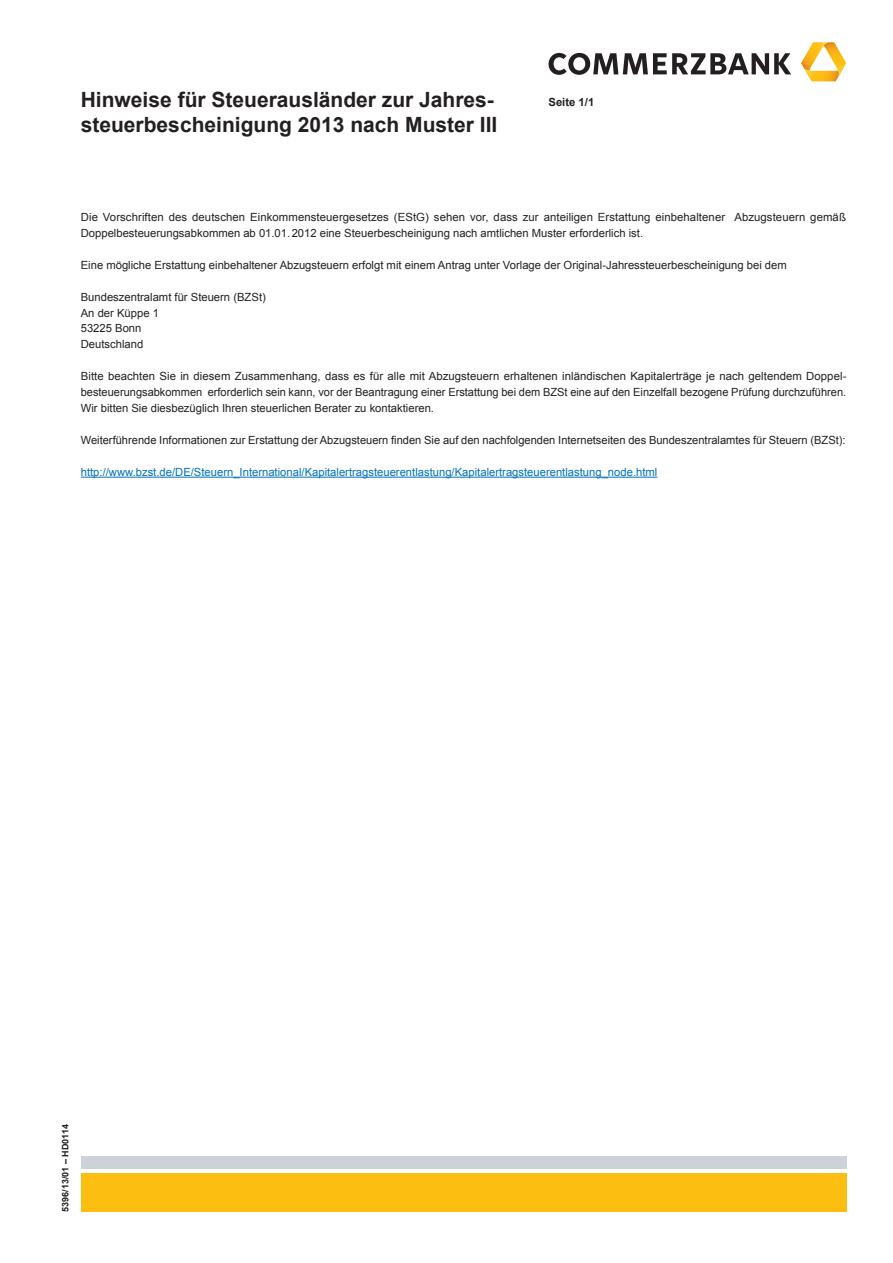
<style>
.page{position:relative;width:893px;height:1263px;background:#fff}
.page>*{position:absolute;margin:0;border:0;box-sizing:border-box;transform-origin:0 0}
.t1{font:700 21px/25.2px "Arial";color:#231f20}
.t2{font:11.25px/15.9px "Arial";color:#231f20}
.t3{font:11.25px "Arial";color:#0072bc}
.t4{font:700 11.25px "Arial";color:#231f20}
.t5{font:700 9px "Arial";color:#231f20}
</style>
<div class="page">
<div style="left:81px;top:1156px;width:765px;height:12px;background:#ccd2d7"></div>
<div style="left:81px;top:1174px;width:765px;height:38px;background:#fdbe12"></div>
<svg style="left:549px;top:53px;width:242px;height:22px"></svg>
<svg style="left:801px;top:42px;width:45px;height:39px"></svg>
<hr style="left:81px;top:477px;width:576px;height:1px;background:#0072bc">
<h1 class="t1" style="left:81px;top:87px;width:418px">Hinweise für Steuerausländer zur Jahres&shy;steuerbescheinigung 2013 nach Muster III</h1>
<p class="t4" style="left:549px;top:95px;width:47px">Seite 1/1</p>
<p class="t2" style="left:81px;top:209px;width:767px">Die Vorschriften des deutschen Einkommensteuergesetzes (EStG) sehen vor, dass zur anteiligen Erstattung einbehaltener Abzugsteuern gemäß<br>Doppelbesteuerungsabkommen ab 01.01.2012 eine Steuerbescheinigung nach amtlichen Muster erforderlich ist.</p>
<p class="t2" style="left:81px;top:257px;width:707px">Eine mögliche Erstattung einbehaltener Abzugsteuern erfolgt mit einem Antrag unter Vorlage der Original-Jahressteuerbescheinigung bei dem</p>
<p class="t2" style="left:81px;top:289px;width:187px">Bundeszentralamt für Steuern (BZSt)<br>An der Küppe 1<br>53225 Bonn<br>Deutschland</p>
<p class="t2" style="left:81px;top:368px;width:767px;text-align:justify">Bitte beachten Sie in diesem Zusammenhang, dass es für alle mit Abzugsteuern erhaltenen inländischen Kapitalerträge je nach geltendem Doppel&shy;besteuerungsabkommen erforderlich sein kann, vor der Beantragung einer Erstattung bei dem BZSt eine auf den Einzelfall bezogene Prüfung durchzuführen.<br>Wir bitten Sie diesbezüglich Ihren steuerlichen Berater zu kontaktieren.</p>
<p class="t2" style="left:81px;top:432px;width:766px">Weiterführende Informationen zur Erstattung der Abzugsteuern finden Sie auf den nachfolgenden Internetseiten des Bundeszentralamtes für Steuern (BZSt):</p>
<p class="t3" style="left:81px;top:465px;width:578px">http://www.bzst.de/DE/Steuern_International/Kapitalertragsteuerentlastung/Kapitalertragsteuerentlastung_node.html</p>
<p class="t5" style="left:60px;top:1212px;width:89px;rotate:-90deg">5396/13/01 – HD0114</p>
</div>
